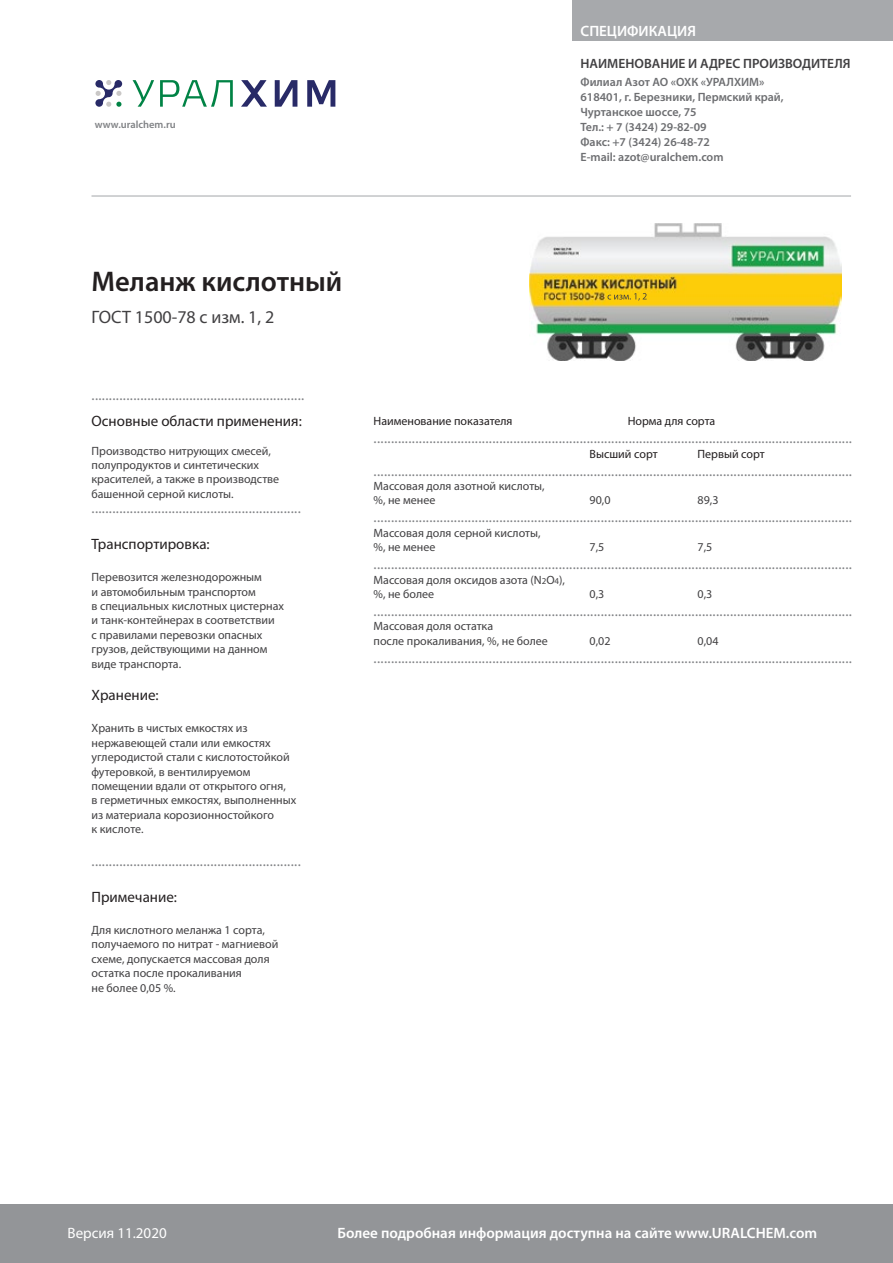
<style>
.page{position:relative;width:893px;height:1263px;background:#fff}
.page>*{position:absolute;margin:0;border:0;box-sizing:border-box;transform-origin:0 0}
.t1{font:600 28.5px "Myriad Pro";color:#231f20}
.t2{font:18px "Myriad Pro";color:#414042}
.t3{font:15px "Myriad Pro";color:#808285}
.t4{font:600 15px "Myriad Pro";color:#fff}
.t5{font:15px "Myriad Pro";color:#231f20}
.t6{font:15px "Myriad Pro";color:#fff}
.t7{font:600 13.5px "Myriad Pro";color:#414042}
.t8{font:12px/14.4px "Myriad Pro";color:#414042}
.t9{font:600 12px/15px "Myriad Pro";color:#6d6e71}
.t10{font:12px "Myriad Pro";color:#231f20}
.t11{font:600 10.5px "Myriad Pro";color:#808285}
.s1{font-size:9px}
</style>
<div class="page">
<div style="left:0;top:1205px;width:893px;height:58px;background:#939598"></div>
<div style="left:573px;top:0;width:320px;height:40px;background:#a7a9ac"></div>
<svg style="left:95px;top:80px;width:27px;height:27px"></svg>
<svg style="left:133px;top:80px;width:21px;height:27px"></svg>
<svg style="left:160px;top:80px;width:73px;height:27px"></svg>
<svg style="left:241px;top:80px;width:26px;height:27px"></svg>
<svg style="left:275px;top:80px;width:22px;height:27px"></svg>
<svg style="left:307px;top:80px;width:28px;height:27px"></svg>
<hr style="left:92px;top:195px;width:759px;height:2px;background:#c2c4c6">
<img style="left:529px;top:224px;width:312px;height:137px">
<svg style="left:607px;top:293px;width:40px;height:8px"></svg>
<p class="t11" style="left:95px;top:117px;width:82px">www.uralchem.ru</p>
<p class="t4" style="left:580px;top:21px;width:117px">СПЕЦИФИКАЦИЯ</p>
<p class="t7" style="left:580px;top:55px;width:272px">НАИМЕНОВАНИЕ И АДРЕС ПРОИЗВОДИТЕЛЯ</p>
<p class="t9" style="left:580px;top:74px;width:205px">Филиал Азот АО «ОХК «УРАЛХИМ»<br>618401, г. Березники, Пермский край,<br>Чуртанское шоссе, 75<br>Тел.: + 7 (3424) 29-82-09<br>Факс: +7 (3424) 26-48-72<br>E-mail: azot@uralchem.com</p>
<h1 class="t1" style="left:92px;top:263px;width:252px">Меланж кислотный</h1>
<p class="t2" style="left:92px;top:305px;width:184px">ГОСТ 1500-78 с изм. 1, 2</p>
<p class="t3" style="left:92px;top:386px;width:214px">.............................................................</p>
<p class="t5" style="left:92px;top:411px;width:212px">Основные области применения:</p>
<p class="t8" style="left:92px;top:443px;width:189px">Производство нитрующих смесей, полупродуктов и синтетических красителей, а также в производстве башенной серной кислоты.</p>
<p class="t3" style="left:92px;top:498px;width:211px">............................................................</p>
<p class="t5" style="left:92px;top:534px;width:120px">Транспортировка:</p>
<p class="t8" style="left:92px;top:570px;width:194px">Перевозится железнодорожным<br>и автомобильным транспортом<br>в специальных кислотных цистернах и танк-контейнерах в соответствии<br>с правилами перевозки опасных грузов, действующими на данном виде транспорта.</p>
<p class="t5" style="left:92px;top:686px;width:69px">Хранение:</p>
<p class="t8" style="left:92px;top:721px;width:206px">Хранить в чистых емкостях из нержавеющей стали или емкостях углеродистой стали с кислотостойкой футеровкой, в вентилируемом помещении вдали от открытого огня,<br>в герметичных емкостях, выполненных из материала корозионностойкого<br>к кислоте.</p>
<p class="t3" style="left:92px;top:851px;width:211px">............................................................</p>
<p class="t5" style="left:92px;top:887px;width:87px">Примечание:</p>
<p class="t8" style="left:92px;top:923px;width:188px">Для кислотного меланжа 1 сорта, получаемого по нитрат - магниевой схеме, допускается массовая доля остатка после прокаливания<br>не более 0,05 %.</p>
<p class="t10" style="left:374px;top:414px;width:141px">Наименование показателя</p>
<p class="t10" style="left:628px;top:414px;width:89px">Норма для сорта</p>
<p class="t3" style="left:374px;top:429px;width:480px">.........................................................................................................................................</p>
<p class="t10" style="left:590px;top:446px;width:70px">Высший сорт</p>
<p class="t10" style="left:698px;top:446px;width:69px">Первый сорт</p>
<p class="t3" style="left:374px;top:461px;width:480px">.........................................................................................................................................</p>
<p class="t8" style="left:374px;top:478px;width:173px">Массовая доля азотной кислоты, %, не менее</p>
<p class="t8" style="left:590px;top:493px;width:22px">90,0</p>
<p class="t8" style="left:698px;top:493px;width:22px">89,3</p>
<p class="t3" style="left:374px;top:508px;width:480px">.........................................................................................................................................</p>
<p class="t8" style="left:374px;top:525px;width:169px">Массовая доля серной кислоты, %, не менее</p>
<p class="t8" style="left:590px;top:540px;width:16px">7,5</p>
<p class="t8" style="left:698px;top:540px;width:16px">7,5</p>
<p class="t3" style="left:374px;top:555px;width:480px">.........................................................................................................................................</p>
<p class="t8" style="left:374px;top:572px;width:193px">Массовая доля оксидов азота (N<span class="s1">2</span>O<span class="s1">4</span>), %, не более</p>
<p class="t8" style="left:590px;top:586px;width:16px">0,3</p>
<p class="t8" style="left:698px;top:586px;width:16px">0,3</p>
<p class="t3" style="left:374px;top:602px;width:480px">.........................................................................................................................................</p>
<p class="t8" style="left:374px;top:619px;width:176px">Массовая доля остатка<br>после прокаливания, %, не более</p>
<p class="t8" style="left:590px;top:633px;width:22px">0,02</p>
<p class="t8" style="left:698px;top:633px;width:22px">0,04</p>
<p class="t3" style="left:374px;top:648px;width:480px">.........................................................................................................................................</p>
<p class="t6" style="left:68px;top:1223px;width:101px">Версия 11.2020</p>
<p class="t4" style="left:338px;top:1223px;width:481px">Более подробная информация доступна на сайте www.URALCHEM.com</p>
</div>
